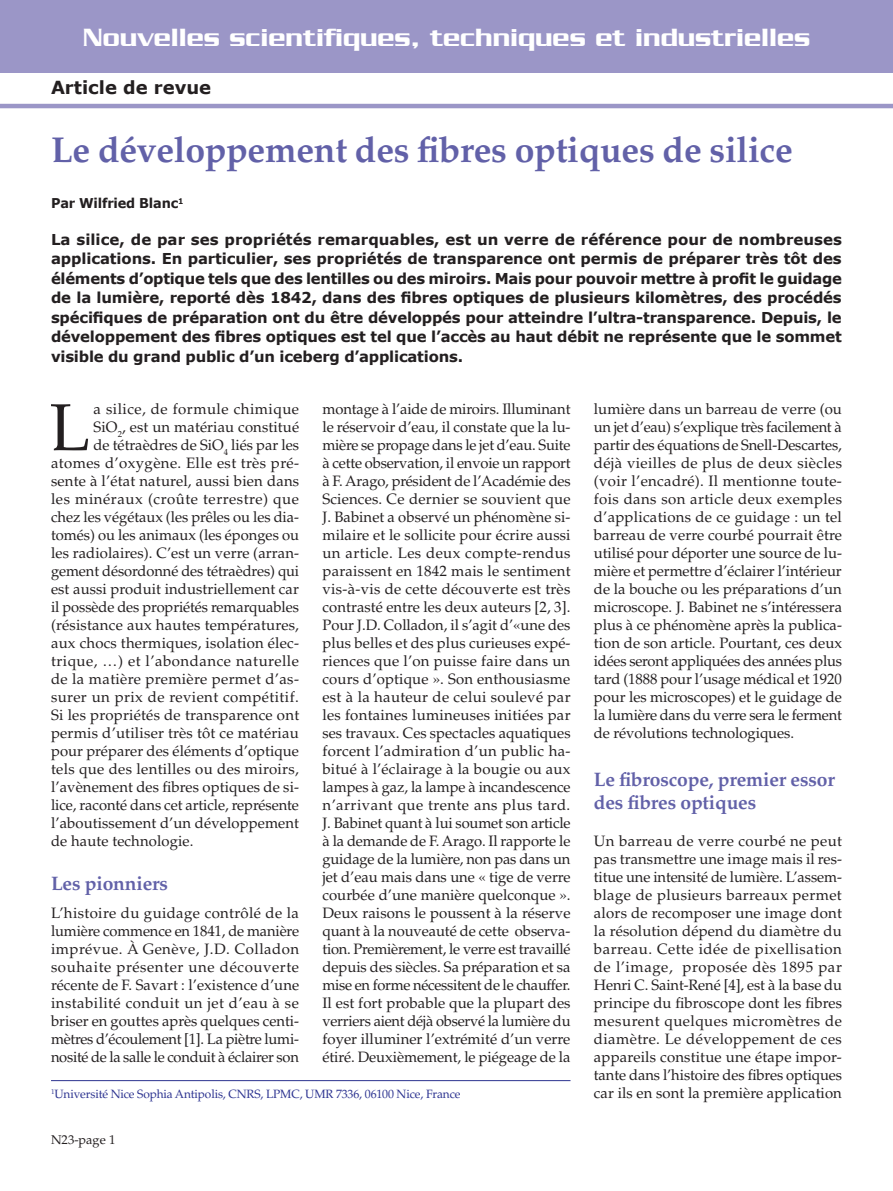
<style>
.page{position:relative;width:893px;height:1191px;background:#fff}
.page>*{position:absolute;margin:0;border:0;box-sizing:border-box;transform-origin:0 0}
.Texte_courant_Lettri{font:66.45px "Palatino";color:#231f20}
.Titres_dossier{font:700 36px "Palatino";letter-spacing:-.01em;color:#6261a8}
.t1{font:500 27px "Serpentine";color:#fff}
.Inter_1-2L_3L{font:700 19.5px/22.5px "Palatino";letter-spacing:-.01em;color:#6261a8}
.Inter_1_-_1L_4L{font:700 19.5px "Palatino";letter-spacing:-.01em;color:#6261a8}
.t2{font:700 18px "Verdana";color:#231f20}
.Texte_courant{font:15px/18px "Palatino";letter-spacing:-.005em;color:#231f20;text-align:justify}
.Texte_courant_Lettri-2{font:15px "Palatino";letter-spacing:.01em;color:#231f20}
.Chapeau_txt_courant{font:700 15px/19.5px "Verdana";letter-spacing:-.015em;color:#231f20;text-align:justify}
.Texte_courant_Lettri-3{font:15px "Palatino";letter-spacing:.035em;color:#231f20}
.Texte_courant_Lettri-4{font:15px "Palatino";letter-spacing:.03em;color:#231f20}
.Auteur_dossier{font:700 13.5px "Verdana";letter-spacing:-.015em;color:#231f20;scale:.96 1}
.PIED_DE_PAGE{font:12.75px "Palatino";color:#231f20}
.Note_Fonction_auteur{font:12px "Palatino";letter-spacing:-.01em;color:#2c3390}
</style>
<div class="page">
<div style="left:0;top:0;width:893px;height:73px;background:#9b96c7"></div>
<hr style="left:0;top:104px;width:893px;height:4px;background:#9b96c7">
<hr style="left:51px;top:1080px;width:519px;height:1px;background:#2c3390">
<h3 class="t1" style="left:83px;top:23px;width:729px">Nouvelles scientifiques, techniques et industrielles</h3>
<p class="t2" style="left:51px;top:76px;width:162px">Article de revue</p>
<p class="Titres_dossier" style="left:51px;top:129px;width:743px">Le développement des fibres optiques de silice</p>
<p class="Auteur_dossier" style="left:51px;top:195px;width:140px">Par Wilfried Blanc<sup>1</sup></p>
<p class="Chapeau_txt_courant" style="left:51px;top:230px;width:792px">La silice, de par ses propriétés remarquables, est un verre de référence pour de nombreuses applications. En particulier, ses propriétés de transparence ont permis de préparer très tôt des éléments d’optique tels que des lentilles ou des miroirs. Mais pour pouvoir mettre à profit le guidage de la lumière, reporté dès 1842, dans des fibres optiques de plusieurs kilomètres, des procédés spécifiques de préparation ont du être développés pour atteindre l’ultra-transparence. Depuis, le développement des fibres optiques est tel que l’accès au haut débit ne représente que le sommet visible du grand public d’un iceberg d’applications.</p>
<p class="Texte_courant_Lettri" style="left:50px;top:388px;width:42px">L</p>
<p class="Texte_courant_Lettri-4" style="left:94px;top:400px;width:207px">a silice, de formule chimique</p>
<p class="Texte_courant" style="left:322px;top:400px;width:250px">montage à l’aide de miroirs. Illuminant le réservoir d’eau, il constate que la lu&shy;mière se propage dans le jet d’eau. Suite à cette observation, il envoie un rapport à F. Arago, président de l’Académie des Sciences. Ce dernier se souvient que J. Babinet a observé un phénomène si&shy;milaire et le sollicite pour écrire aussi un article. Les deux compte-rendus paraissent en 1842 mais le sentiment vis-à-vis de cette découverte est très contrasté entre les deux auteurs [2, 3].<br>Pour J.D. Colladon, il s’agit d’«une des plus belles et des plus curieuses expé&shy;riences que l’on puisse faire dans un cours d’optique ». Son enthousiasme est à la hauteur de celui soulevé par les fontaines lumineuses initiées par ses travaux. Ces spectacles aquatiques forcent l’admiration d’un public ha&shy;bitué à l’éclairage à la bougie ou aux lampes à gaz, la lampe à incandescence n’arrivant que trente ans plus tard.<br>J. Babinet quant à lui soumet son article à la demande de F. Arago. Il rapporte le guidage de la lumière, non pas dans un jet d’eau mais dans une « tige de verre courbée d’une manière quelconque ».<br>Deux raisons le poussent à la réserve quant à la nouveauté de cette observa&shy;tion. Premièrement, le verre est travaillé depuis des siècles. Sa préparation et sa mise en forme nécessitent de le chauffer.<br>Il est fort probable que la plupart des verriers aient déjà observé la lumière du foyer illuminer l’extrémité d’un verre étiré. Deuxièmement, le piégeage de la</p>
<p class="Texte_courant" style="left:594px;top:400px;width:250px">lumière dans un barreau de verre (ou un jet d’eau) s’explique très facilement à partir des équations de Snell-Descartes, déjà vieilles de plus de deux siècles (voir l’encadré). Il mentionne toute&shy;fois dans son article deux exemples d’applications de ce guidage : un tel barreau de verre courbé pourrait être utilisé pour déporter une source de lu&shy;mière et permettre d’éclairer l’intérieur de la bouche ou les préparations d’un microscope. J. Babinet ne s’intéressera plus à ce phénomène après la publica&shy;tion de son article. Pourtant, ces deux idées seront appliquées des années plus tard (1888 pour l’usage médical et 1920 pour les microscopes) et le guidage de la lumière dans du verre sera le ferment de révolutions technologiques.</p>
<p class="Texte_courant_Lettri-2" style="left:94px;top:418px;width:207px">SiO<sub>2</sub>, est un matériau constitué</p>
<p class="Texte_courant_Lettri-2" style="left:94px;top:436px;width:207px">de tétraèdres de SiO<sub>4</sub> liés par les</p>
<p class="Texte_courant_Lettri-2" style="left:51px;top:454px;width:250px">atomes d’oxygène. Elle est très pré-</p>
<p class="Texte_courant_Lettri-2" style="left:51px;top:472px;width:250px">sente à l’état naturel, aussi bien dans</p>
<p class="Texte_courant_Lettri-3" style="left:51px;top:490px;width:249px">les minéraux (croûte terrestre) que</p>
<p class="Texte_courant_Lettri-2" style="left:51px;top:508px;width:250px">chez les végétaux (les prêles ou les dia-</p>
<p class="Texte_courant_Lettri-2" style="left:51px;top:526px;width:249px">tomés) ou les animaux (les éponges ou</p>
<p class="Texte_courant_Lettri-2" style="left:51px;top:544px;width:250px">les radiolaires). C’est un verre (arran-</p>
<p class="Texte_courant_Lettri-2" style="left:51px;top:562px;width:250px">gement désordonné des tétraèdres) qui</p>
<p class="Texte_courant_Lettri-2" style="left:51px;top:580px;width:250px">est aussi produit industriellement car</p>
<p class="Texte_courant_Lettri-2" style="left:51px;top:598px;width:249px">il possède des propriétés remarquables</p>
<p class="Texte_courant_Lettri-2" style="left:51px;top:616px;width:250px">(résistance aux hautes températures,</p>
<p class="Texte_courant_Lettri-2" style="left:51px;top:634px;width:250px">aux chocs thermiques, isolation élec-</p>
<p class="Texte_courant_Lettri-3" style="left:51px;top:652px;width:249px">trique, …) et l’abondance naturelle</p>
<p class="Texte_courant_Lettri-2" style="left:51px;top:670px;width:250px">de la matière première permet d’as-</p>
<p class="Texte_courant_Lettri-4" style="left:51px;top:688px;width:249px">surer un prix de revient compétitif.</p>
<p class="Texte_courant_Lettri-2" style="left:51px;top:706px;width:250px">Si les propriétés de transparence ont</p>
<p class="Texte_courant_Lettri-2" style="left:51px;top:724px;width:249px">permis d’utiliser très tôt ce matériau</p>
<p class="Texte_courant_Lettri-2" style="left:51px;top:742px;width:250px">pour préparer des éléments d’optique</p>
<p class="Texte_courant_Lettri-2" style="left:51px;top:760px;width:249px">tels que des lentilles ou des miroirs,</p>
<p class="Texte_courant_Lettri-2" style="left:51px;top:778px;width:250px">l’avènement des fibres optiques de si-</p>
<p class="Texte_courant_Lettri-2" style="left:51px;top:796px;width:249px">lice, raconté dans cet article, représente</p>
<p class="Texte_courant_Lettri-2" style="left:51px;top:814px;width:250px">l’aboutissement d’un développement</p>
<p class="Texte_courant_Lettri-2" style="left:51px;top:832px;width:144px">de haute technologie.</p>
<p class="Inter_1_-_1L_4L" style="left:51px;top:872px;width:118px">Les pionniers</p>
<p class="Texte_courant" style="left:51px;top:904px;width:250px">L’histoire du guidage contrôlé de la lumière commence en 1841, de manière imprévue. À Genève, J.D. Colladon souhaite présenter une découverte récente de F. Savart : l’existence d’une instabilité conduit un jet d’eau à se briser en gouttes après quelques centi&shy;mètres d’écoulement [1]. La piètre lumi&shy;nosité de la salle le conduit à éclairer son</p>
<p class="Inter_1-2L_3L" style="left:594px;top:768px;width:242px">Le fibroscope, premier essor des fibres optiques</p>
<p class="Texte_courant" style="left:594px;top:832px;width:250px">Un barreau de verre courbé ne peut pas transmettre une image mais il res&shy;titue une intensité de lumière. L’assem&shy;blage de plusieurs barreaux permet alors de recomposer une image dont la résolution dépend du diamètre du barreau. Cette idée de pixellisation de l’image, proposée dès 1895 par Henri C. Saint-René [4], est à la base du principe du fibroscope dont les fibres mesurent quelques micromètres de diamètre. Le développement de ces appareils constitue une étape impor&shy;tante dans l’histoire des fibres optiques car ils en sont la première application</p>
<p class="Note_Fonction_auteur" style="left:51px;top:1086px;width:411px"><sup>1</sup>Université Nice Sophia Antipolis, CNRS, LPMC, UMR 7336, 06100 Nice, France</p>
<p class="PIED_DE_PAGE" style="left:51px;top:1132px;width:66px">n23-page 1</p>
</div>
